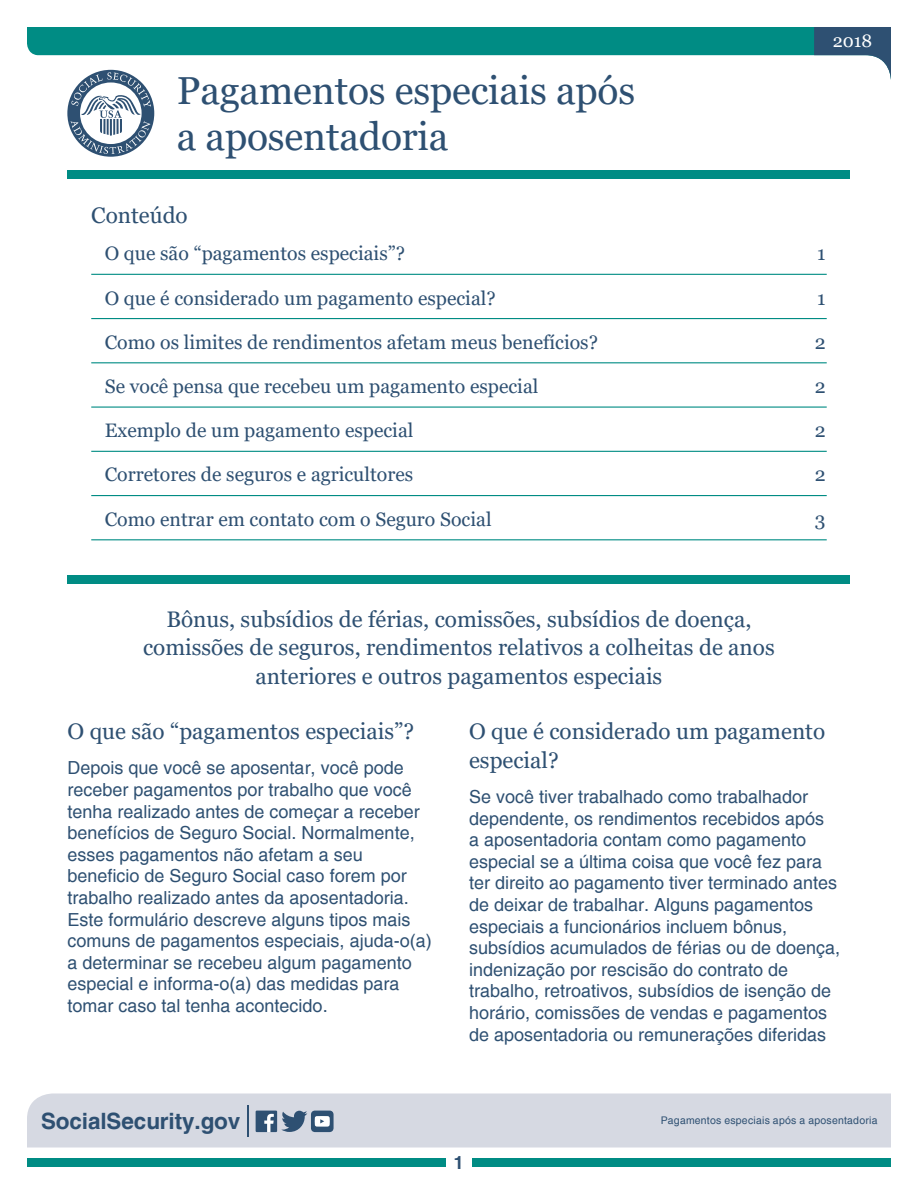
<style>
.page{position:relative;width:918px;height:1188px;background:#fff}
.page>*{position:absolute;margin:0;border:0;box-sizing:border-box;transform-origin:0 0}
.t1{font:39px/46.8px "Georgia";letter-spacing:-.005em;color:#2e5072}
.t2{font:22.5px/28.5px "Georgia";color:#2e5072;text-align:center}
.t3{font:700 22.5px "Helvetica";letter-spacing:-.005em;color:#2e5072}
.t4{font:19.5px "Georgia";color:#2e5072}
.t5{font:18px/21.6px "Helvetica";color:#2e5072}
.t6{font:18px "Georgia";color:#fff}
.t7{font:700 18px "Helvetica";color:#2e5072}
.t8{font:10.5px "Helvetica";letter-spacing:.02em;color:#2e5072}
</style>
<div class="page">
<div style="left:27px;top:1159px;width:419px;height:8px;background:#008c84"></div>
<div style="left:472px;top:1159px;width:419px;height:8px;background:#008c84"></div>
<div style="left:27px;top:1094px;width:864px;height:54px;background:#d6d9e2"></div>
<hr style="left:247px;top:1105px;width:2px;height:32px;background:#2e5072">
<div style="left:68px;top:171px;width:782px;height:8px;background:#008c84"></div>
<svg style="left:27px;top:27px;width:787px;height:45px;fill:#008c84"></svg>
<svg style="left:814px;top:27px;width:77px;height:53px"></svg>
<svg style="left:67px;top:70px;width:87px;height:87px"></svg>
<svg style="left:71px;top:72px;width:80px;height:82px"></svg>
<hr style="left:91px;top:274px;width:736px;height:1px;background:#008c84">
<hr style="left:91px;top:318px;width:736px;height:1px;background:#008c84">
<hr style="left:91px;top:362px;width:736px;height:1px;background:#008c84">
<hr style="left:91px;top:407px;width:736px;height:1px;background:#008c84">
<hr style="left:91px;top:451px;width:736px;height:1px;background:#008c84">
<hr style="left:91px;top:495px;width:736px;height:1px;background:#008c84">
<hr style="left:91px;top:539px;width:736px;height:1px;background:#008c84">
<div style="left:68px;top:576px;width:782px;height:8px;background:#008c84"></div>
<div style="left:256px;top:1111px;width:21px;height:21px;background:#2e5072"></div>
<svg style="left:264px;top:1114px;width:10px;height:18px"></svg>
<svg style="left:281px;top:1111px;width:53px;height:21px"></svg>
<h1 class="t1" style="left:177px;top:68px;width:460px">Pagamentos especiais após a aposentadoria</h1>
<p class="t6" style="left:833px;top:30px;width:41px">2018</p>
<h1 class="t2" style="left:91px;top:201px;width:98px">Conteúdo</h1>
<p class="t4" style="left:105px;top:242px;width:302px">O que são “pagamentos especiais”?</p>
<p class="t4" style="left:817px;top:242px;width:10px">1</p>
<p class="t4" style="left:105px;top:286px;width:393px">O que é considerado um pagamento especial?</p>
<p class="t4" style="left:817px;top:286px;width:10px">1</p>
<p class="t4" style="left:105px;top:330px;width:495px">Como os limites de rendimentos afetam meus benefícios?</p>
<p class="t4" style="left:815px;top:330px;width:12px">2</p>
<p class="t4" style="left:105px;top:374px;width:435px">Se você pensa que recebeu um pagamento especial</p>
<p class="t4" style="left:815px;top:374px;width:12px">2</p>
<p class="t4" style="left:105px;top:419px;width:310px">Exemplo de um pagamento especial</p>
<p class="t4" style="left:815px;top:419px;width:12px">2</p>
<p class="t4" style="left:105px;top:463px;width:310px">Corretores de seguros e agricultores</p>
<p class="t4" style="left:815px;top:463px;width:12px">2</p>
<p class="t4" style="left:105px;top:507px;width:388px">Como entrar em contato com o Seguro Social</p>
<p class="t4" style="left:815px;top:507px;width:12px">3</p>
<p class="t2" style="left:143px;top:605px;width:633px">Bônus, subsídios de férias, comissões, subsídios de doença, comissões de seguros, rendimentos relativos a colheitas de anos anteriores e outros pagamentos especiais</p>
<h1 class="t2" style="left:68px;top:718px;width:348px">O que são “pagamentos especiais”?</h1>
<p class="t5" style="left:68px;top:758px;width:366px">Depois que você se aposentar, você pode receber pagamentos por trabalho que você tenha realizado antes de começar a receber benefícios de Seguro Social. Normalmente, esses pagamentos não afetam a seu beneficio de Seguro Social caso forem por trabalho realizado antes da aposentadoria.<br>Este formulário descreve alguns tipos mais comuns de pagamentos especiais, ajuda-o(a) a determinar se recebeu algum pagamento especial e informa-o(a) das medidas para tomar caso tal tenha acontecido.</p>
<h1 class="t2" style="left:469px;top:718px;width:358px;text-align:left">O que é considerado um pagamento especial?</h1>
<p class="t5" style="left:469px;top:786px;width:373px">Se você tiver trabalhado como trabalhador dependente, os rendimentos recebidos após<br>a aposentadoria contam como pagamento especial se a última coisa que você fez para ter direito ao pagamento tiver terminado antes de deixar de trabalhar. Alguns pagamentos especiais a funcionários incluem bônus, subsídios acumulados de férias ou de doença, indenização por rescisão do contrato de trabalho, retroativos, subsídios de isenção de horário, comissões de vendas e pagamentos de aposentadoria ou remunerações diferidas</p>
<p class="t3" style="left:41px;top:1108px;width:201px">SocialSecurity.gov</p>
<p class="t7" style="left:454px;top:1152px;width:12px">1</p>
<p class="t8" style="left:661px;top:1115px;width:218px">Pagamentos especiais após a aposentadoria</p>
</div>
